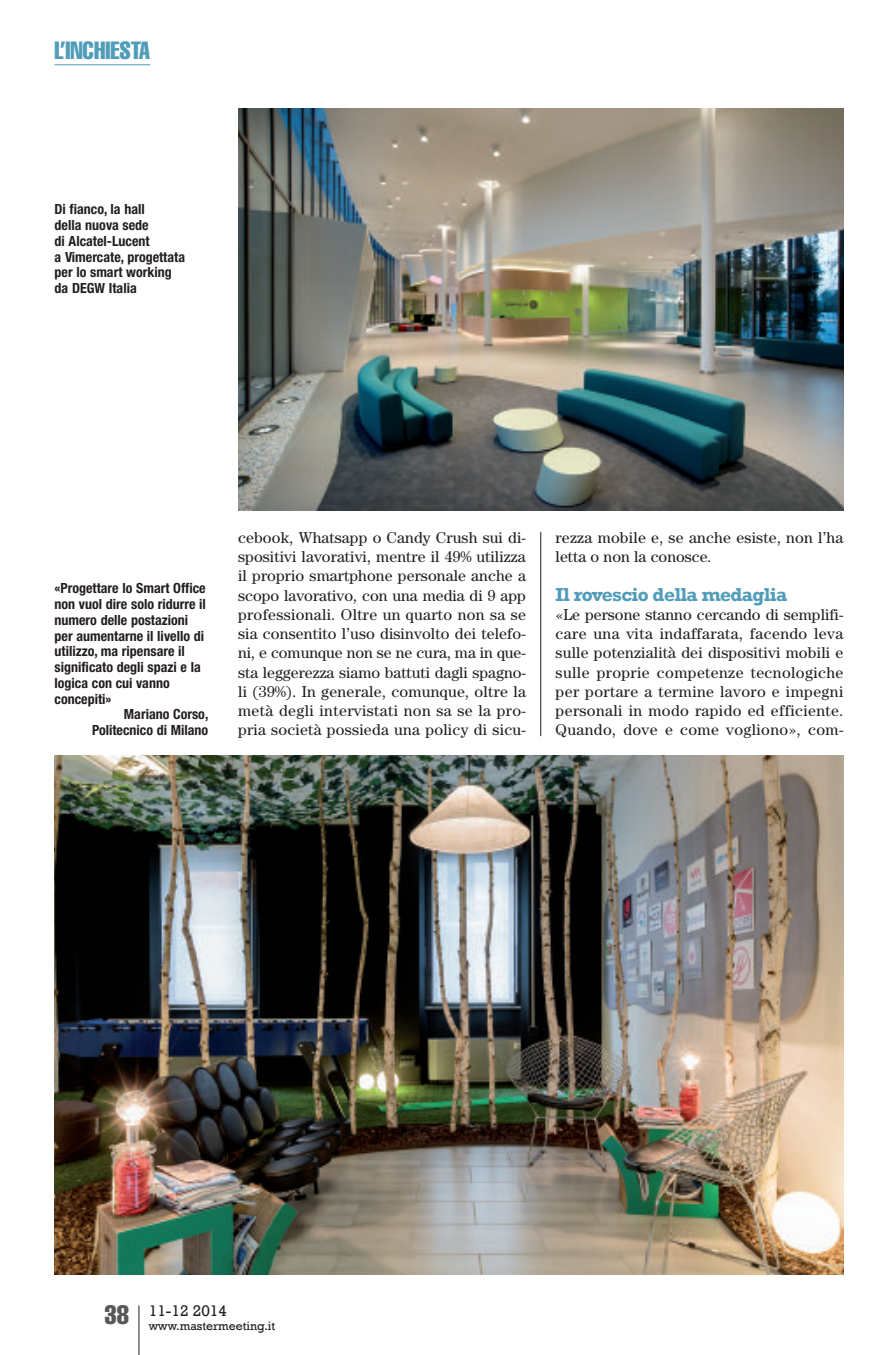
<style>
.page{position:relative;width:893px;height:1355px;background:#fff}
.page>*{position:absolute;margin:0;border:0;box-sizing:border-box;transform-origin:0 0}
.t1{font:extra-condensed 24.5px "Helvetica";color:#509cb9}
.t2{font:700 19.25px "Rockwell";letter-spacing:-.035em;color:#509cb9}
.t3{font:15.75px/19.2px "Century";letter-spacing:.015em;color:#231f20;text-align:justify}
.t4{font:15.75px "Rockwell";color:#231f20}
.t5{font:700 condensed 14px/15.8px "Helvetica Neue";color:#231f20}
.t6{font:12.25px "Rockwell";color:#231f20}
</style>
<div class="page">
<hr style="left:138px;top:1305px;width:1px;height:49px;background:#231f20">
<hr style="left:55px;top:64px;width:95px;height:1px;background:#509cb9">
<hr style="left:540px;top:532px;width:1px;height:204px;background:#231f20">
<img style="left:238px;top:108px;width:605px;height:402px">
<img style="left:55px;top:755px;width:788px;height:519px">
<h1 class="t1" style="left:55px;top:42px;width:97px">L’INCHIESTA</h1>
<p class="t5" style="left:55px;top:203px;width:132px">Di fianco, la hall<br>della nuova sede<br>di Alcatel-Lucent<br>a Vimercate, progettata per lo smart working da DEGW Italia</p>
<p class="t5" style="left:55px;top:581px;width:153px">«Progettare lo Smart Office</p>
<p class="t5" style="left:55px;top:597px;width:153px">non vuol dire solo ridurre il</p>
<p class="t5" style="left:55px;top:613px;width:135px">numero delle postazioni</p>
<p class="t5" style="left:55px;top:629px;width:151px">per aumentarne il livello di</p>
<p class="t5" style="left:55px;top:644px;width:132px">utilizzo, ma ripensare il</p>
<p class="t5" style="left:55px;top:660px;width:148px">significato degli spazi e la</p>
<p class="t5" style="left:55px;top:676px;width:117px">logica con cui vanno</p>
<p class="t5" style="left:55px;top:692px;width:58px">concepiti»</p>
<p class="t5" style="left:124px;top:707px;width:86px">Mariano Corso,</p>
<p class="t5" style="left:92px;top:723px;width:118px">Politecnico di Milano</p>
<p class="t3" style="left:238px;top:529px;width:289px">cebook, Whatsapp o Candy Crush sui di&shy;spositivi lavorativi, mentre il 49% utilizza il proprio smartphone personale anche a scopo lavorativo, con una media di 9 app professionali. Oltre un quarto non sa se sia consentito l’uso disinvolto dei telefo&shy;ni, e comunque non se ne cura, ma in que&shy;sta leggerezza siamo battuti dagli spagno&shy;li (39%). In generale, comunque, oltre la metà degli intervistati non sa se la pro&shy;pria società possieda una policy di sicu-</p>
<p class="t3" style="left:556px;top:529px;width:289px">rezza mobile e, se anche esiste, non l’ha letta o non la conosce.</p>
<p class="t2" style="left:556px;top:582px;width:233px">Il rovescio della medaglia</p>
<p class="t3" style="left:556px;top:606px;width:289px">«Le persone stanno cercando di semplifi&shy;care una vita indaffarata, facendo leva sulle potenzialità dei dispositivi mobili e sulle proprie competenze tecnologiche per portare a termine lavoro e impegni personali in modo rapido ed efficiente.<br>Quando, dove e come vogliono», com-</p>
<p class="t6" style="left:105px;top:1318px;width:172px"><sup>38</sup> www.mastermeeting.it</p>
<p class="t4" style="left:149px;top:1300px;width:80px">11-12 2014</p>
</div>
